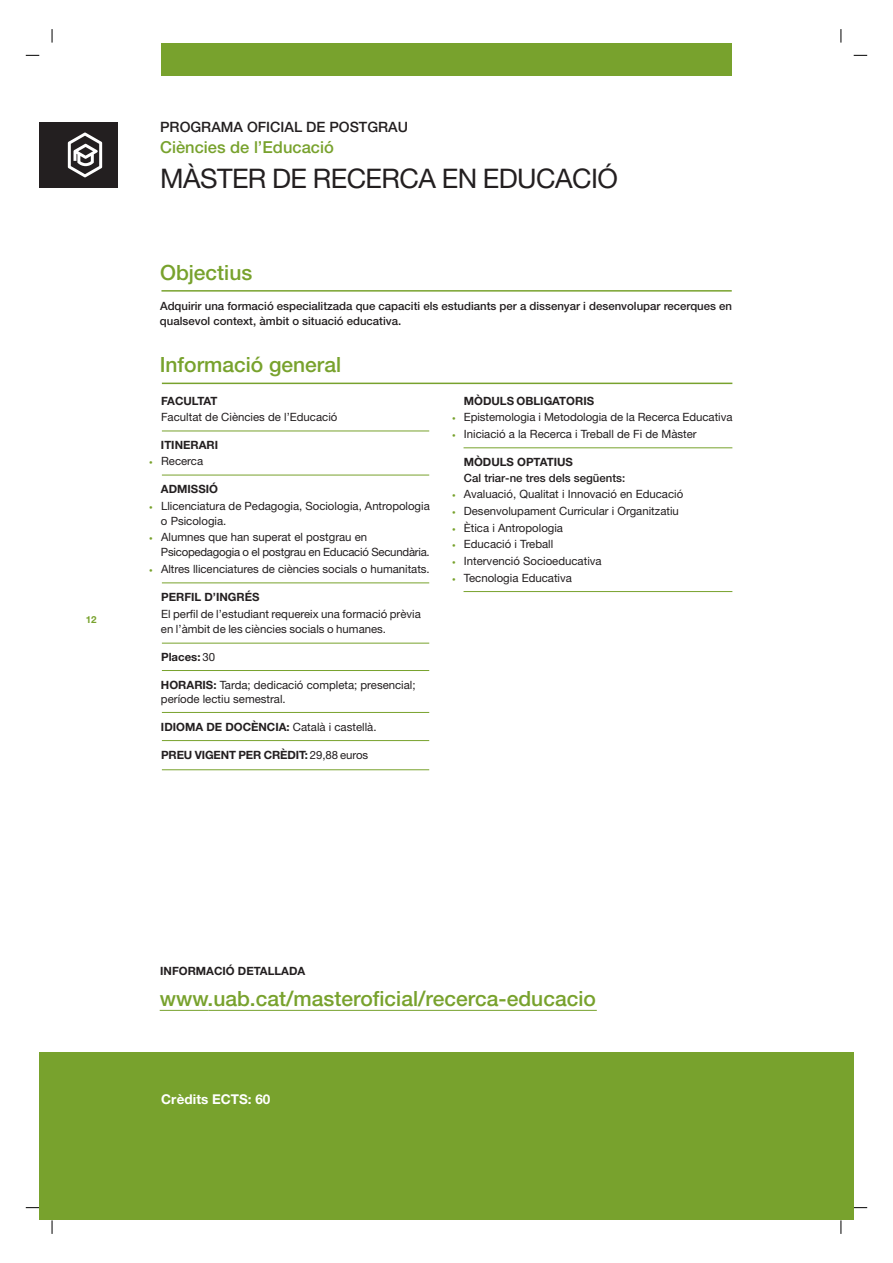
<style>
.page{position:relative;width:893px;height:1263px;background:#fff}
.page>*{position:absolute;margin:0;border:0;box-sizing:border-box;transform-origin:0 0}
.t1{font:27px "Helvetica Neue";letter-spacing:-.02em;color:#231f20}
.t2{font:500 21px "Helvetica Neue";color:#78a22d}
.t3{font:500 16.5px "Helvetica Neue";color:#78a22d}
.t4{font:500 14.25px "Helvetica Neue";color:#231f20}
.t5{font:700 13.5px "Helvetica Neue";color:#fff}
.t6{font:11.4px/15.1px "Helvetica Neue";color:#231f20}
.t7{font:500 11.4px/15.1px "Helvetica Neue";color:#231f20}
.t8{font:700 11.4px "Helvetica Neue";color:#231f20}
.t9{font:11.4px/15.1px "Helvetica Neue";letter-spacing:-.02em;color:#231f20}
.t10{font:700 11.4px "Helvetica Neue";letter-spacing:-.055em;color:#231f20}
.t11{font:700 9.75px "Helvetica Neue";color:#78a22d}
.s1{font-family:"Univers";font-weight:300;font-stretch:condensed;font-size:7.2px;color:#78a22d}
.s2{font-weight:400}
.s3{font-weight:700}
</style>
<div class="page">
<svg style="left:26px;top:1207px;width:13px;height:1px"></svg>
<svg style="left:52px;top:1220px;width:1px;height:14px"></svg>
<svg style="left:26px;top:55px;width:13px;height:1px"></svg>
<svg style="left:52px;top:29px;width:1px;height:14px"></svg>
<svg style="left:854px;top:55px;width:13px;height:1px"></svg>
<svg style="left:841px;top:29px;width:1px;height:14px"></svg>
<svg style="left:854px;top:1207px;width:13px;height:1px"></svg>
<svg style="left:841px;top:1220px;width:1px;height:14px"></svg>
<div style="left:161px;top:43px;width:571px;height:32px;background:#78a22d"></div>
<hr style="left:160px;top:1010px;width:49px;height:1px;background:#78a22d">
<hr style="left:209px;top:1010px;width:388px;height:1px;background:#78a22d">
<div style="left:39px;top:1053px;width:815px;height:167px;background:#78a22d"></div>
<hr style="left:161px;top:290px;width:571px;height:2px;background:#78a22d">
<hr style="left:162px;top:643px;width:267px;height:1px;background:#78a22d">
<hr style="left:162px;top:383px;width:570px;height:1px;background:#78a22d">
<hr style="left:162px;top:475px;width:267px;height:1px;background:#78a22d">
<hr style="left:162px;top:431px;width:267px;height:1px;background:#78a22d">
<hr style="left:162px;top:582px;width:267px;height:1px;background:#78a22d">
<hr style="left:162px;top:670px;width:267px;height:1px;background:#78a22d">
<hr style="left:463px;top:447px;width:269px;height:1px;background:#78a22d">
<hr style="left:463px;top:591px;width:269px;height:1px;background:#78a22d">
<hr style="left:162px;top:712px;width:267px;height:1px;background:#78a22d">
<hr style="left:162px;top:740px;width:267px;height:1px;background:#78a22d">
<hr style="left:162px;top:769px;width:267px;height:1px;background:#78a22d">
<div style="left:39px;top:122px;width:79px;height:66px;background:#231f20"></div>
<svg style="left:68px;top:133px;width:34px;height:44px"></svg>
<p class="t11" style="left:86px;top:616px;width:12px">12</p>
<p class="t4" style="left:160px;top:122px;width:249px">PROGRAMA OFICIAL DE POSTGRAU</p>
<h3 class="t3" style="left:160px;top:141px;width:175px">Ciències de l’Educació</h3>
<h1 class="t1" style="left:160px;top:169px;width:459px">MÀSTER DE RECERCA EN EDUCACIÓ</h1>
<h2 class="t2" style="left:160px;top:265px;width:94px">Objectius</h2>
<p class="t7" style="left:160px;top:300px;width:574px">Adquirir una formació especialitzada que capaciti els estudiants per a dissenyar i desenvolupar recerques en qualsevol context, àmbit o situació educativa.</p>
<h2 class="t2" style="left:160px;top:357px;width:183px">Informació general</h2>
<p class="t10" style="left:161px;top:396px;width:58px">FACULTAT</p>
<p class="t6" style="left:161px;top:411px;width:178px">Facultat de Ciències de l’Educació</p>
<p class="t8" style="left:161px;top:441px;width:59px">ITINERARI</p>
<p class="t6" style="left:149px;top:454px;width:56px"><span class="s1">•</span> Recerca</p>
<p class="t8" style="left:161px;top:485px;width:58px">ADMISSIÓ</p>
<p class="t6" style="left:161px;top:499px;width:270px;text-indent:-12px"><span class="s1">•</span> Llicenciatura de Pedagogia, Sociologia, Antropologia o Psicologia.</p>
<p class="t9" style="left:161px;top:531px;width:270px;text-indent:-12px"><span class="s1">•</span> Alumnes que han superat el postgrau en<br>Psicopedagogia o el postgrau en Educació Secundària.</p>
<p class="t6" style="left:149px;top:563px;width:282px"><span class="s1">•</span> Altres llicenciatures de ciències socials o humanitats.</p>
<p class="t8" style="left:161px;top:593px;width:100px">PERFIL D’INGRÉS</p>
<p class="t6" style="left:161px;top:607px;width:261px">El perfil de l’estudiant requereix una formació prèvia en l’àmbit de les ciències socials o humanes.</p>
<p class="t8" style="left:161px;top:653px;width:56px">Places: <span class="s2">30</span></p>
<p class="t6" style="left:161px;top:678px;width:256px;line-height:14.4px"><span class="s3">HORARIS:</span> Tarda; dedicació completa; presencial; període lectiu semestral.</p>
<p class="t8" style="left:161px;top:723px;width:217px">IDIOMA DE DOCÈNCIA: <span class="s2">Català i castellà.</span></p>
<p class="t8" style="left:161px;top:751px;width:209px">PREU VIGENT PER CRÈDIT: <span class="s2">29,88 euros</span></p>
<p class="t8" style="left:464px;top:396px;width:132px">MÒDULS OBLIGATORIS</p>
<p class="t6" style="left:452px;top:411px;width:282px"><span class="s1">•</span> Epistemologia i Metodologia de la Recerca Educativa</p>
<p class="t6" style="left:452px;top:427px;width:246px"><span class="s1">•</span> Iniciació a la Recerca i Treball de Fi de Màster</p>
<p class="t8" style="left:464px;top:458px;width:111px">MÒDULS OPTATIUS</p>
<p class="t7" style="left:464px;top:471px;width:163px">Cal triar-ne tres dels següents:</p>
<p class="t6" style="left:452px;top:488px;width:233px"><span class="s1">•</span> Avaluació, Qualitat i Innovació en Educació</p>
<p class="t6" style="left:452px;top:504px;width:229px"><span class="s1">•</span> Desenvolupament Curricular i Organitzatiu</p>
<p class="t6" style="left:452px;top:521px;width:113px"><span class="s1">•</span> Ètica i Antropologia</p>
<p class="t6" style="left:452px;top:538px;width:103px"><span class="s1">•</span> Educació i Treball</p>
<p class="t6" style="left:452px;top:554px;width:151px"><span class="s1">•</span> Intervenció Socioeducativa</p>
<p class="t6" style="left:452px;top:571px;width:122px"><span class="s1">•</span> Tecnologia Educativa</p>
<p class="t8" style="left:160px;top:967px;width:147px">INFORMACIÓ DETALLADA</p>
<h2 class="t2" style="left:160px;top:991px;width:438px">www.uab.cat/masteroficial/recerca-educacio</h2>
<p class="t5" style="left:161px;top:1094px;width:111px">Crèdits ECTS: 60</p>
</div>
